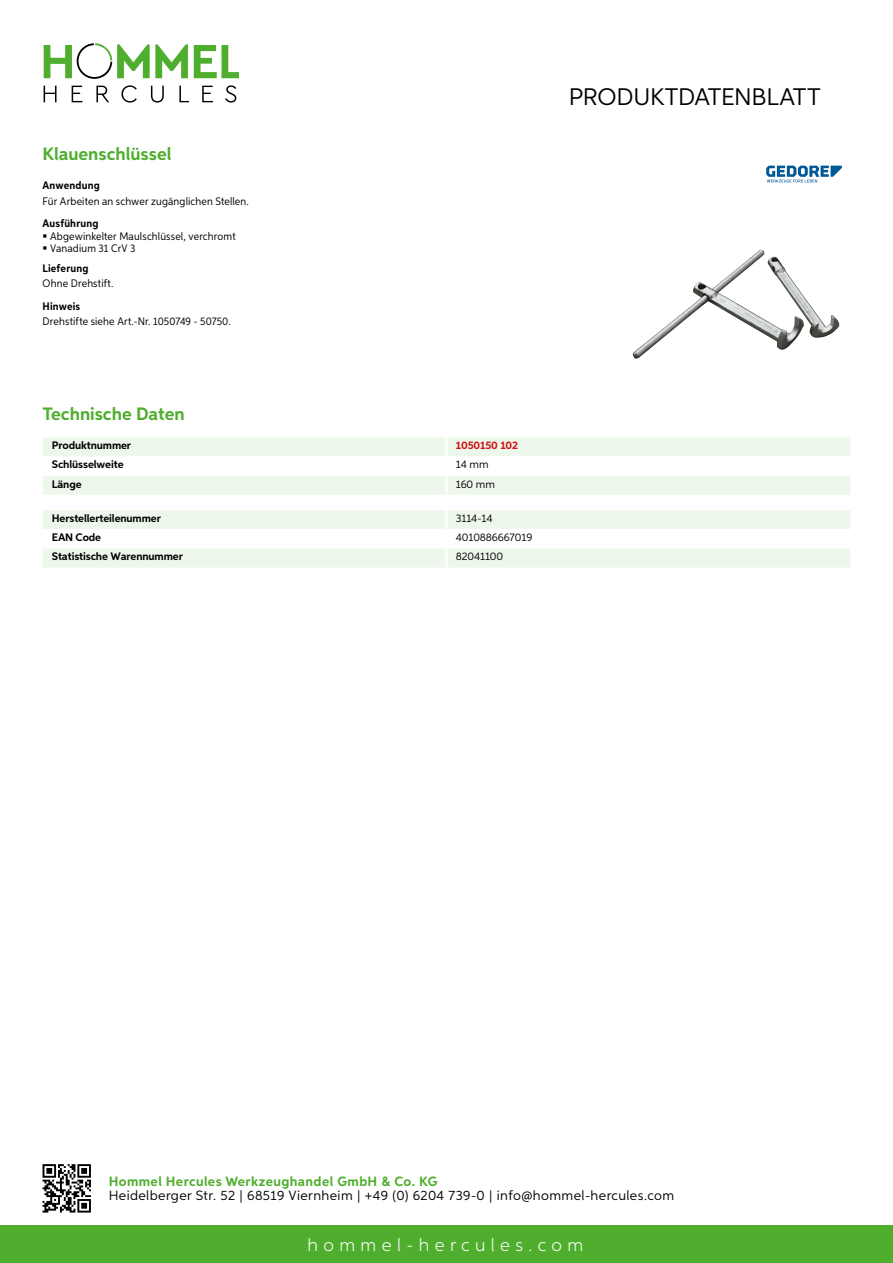
<style>
.page{position:relative;width:893px;height:1263px;background:#fff}
.page>*{position:absolute;margin:0;border:0;box-sizing:border-box;transform-origin:0 0}
.t1{font:24px "Aspira";letter-spacing:-.01em;color:#000}
.t2{font:700 18px "Aspira";color:#50ae2f}
.t3{font:300 18px "Aspira";letter-spacing:.3em;color:#fff}
.t4{font:13.5px "Aspira";letter-spacing:.03em;color:#000}
.t5{font:700 13.5px "Aspira";letter-spacing:.03em;color:#50ae2f}
.t6{font:10.95px/12.8px "Aspira Nar";letter-spacing:.015em;color:#000}
.t7{font:700 10.95px "Aspira";letter-spacing:-.01em;color:#000}
.t8{font:10.95px "Aspira";letter-spacing:-.01em;color:#000}
.t9{font:700 10.95px "Aspira Nar";letter-spacing:.02em;color:#000}
.t10{font:700 10.95px "Aspira";letter-spacing:-.01em;color:#cd1013}
</style>
<div class="page">
<div style="left:0;top:1226px;width:893px;height:37px;background:#50ae2f"></div>
<svg style="left:43px;top:1164px;width:48px;height:48px"></svg>
<svg style="left:194px;top:45px;width:45px;height:33px"></svg>
<svg style="left:44px;top:43px;width:144px;height:36px"></svg>
<svg style="left:44px;top:86px;width:13px;height:16px"></svg>
<svg style="left:72px;top:86px;width:10px;height:16px"></svg>
<svg style="left:96px;top:86px;width:13px;height:16px"></svg>
<svg style="left:121px;top:85px;width:16px;height:18px"></svg>
<svg style="left:151px;top:86px;width:13px;height:17px"></svg>
<svg style="left:179px;top:86px;width:10px;height:16px"></svg>
<svg style="left:202px;top:86px;width:11px;height:16px"></svg>
<svg style="left:225px;top:85px;width:11px;height:18px"></svg>
<svg style="left:43px;top:437px;width:807px;height:58px"></svg>
<hr style="left:445px;top:476px;width:3px;height:19px;background:#fff">
<svg style="left:43px;top:510px;width:807px;height:57px"></svg>
<hr style="left:445px;top:548px;width:3px;height:19px;background:#fff">
<img style="left:633px;top:250px;width:207px;height:109px">
<svg style="left:766px;top:166px;width:76px;height:16px"></svg>
<h2 class="t2" style="left:43px;top:142px;width:130px">Klauenschlüssel</h2>
<p class="t9" style="left:43px;top:179px;width:59px">Anwendung</p>
<p class="t6" style="left:43px;top:194px;width:208px">Für Arbeiten an schwer zugänglichen Stellen.</p>
<p class="t9" style="left:43px;top:216px;width:58px">Ausführung</p>
<p class="t6" style="left:50px;top:229px;width:187px">Abgewinkelter Maulschlüssel, verchromt<br>Vanadium 31 CrV 3</p>
<p class="t9" style="left:43px;top:261px;width:47px">Lieferung</p>
<p class="t6" style="left:43px;top:276px;width:72px">Ohne Drehstift.</p>
<p class="t9" style="left:43px;top:299px;width:39px">Hinweis</p>
<p class="t6" style="left:43px;top:315px;width:190px">Drehstifte siehe Art.-Nr. 1050749 - 50750.</p>
<h2 class="t2" style="left:43px;top:403px;width:144px">Technische Daten</h2>
<p class="t7" style="left:52px;top:439px;width:81px">Produktnummer</p>
<p class="t10" style="left:456px;top:439px;width:64px">1050150 102</p>
<p class="t7" style="left:52px;top:458px;width:73px">Schlüsselweite</p>
<p class="t8" style="left:456px;top:458px;width:34px">14 mm</p>
<p class="t7" style="left:52px;top:477px;width:31px">Länge</p>
<p class="t8" style="left:456px;top:477px;width:41px">160 mm</p>
<p class="t7" style="left:52px;top:512px;width:111px">Herstellerteilenummer</p>
<p class="t8" style="left:456px;top:512px;width:38px">3114-14</p>
<p class="t7" style="left:52px;top:531px;width:51px">EAN Code</p>
<p class="t8" style="left:456px;top:531px;width:78px">4010886667019</p>
<p class="t7" style="left:52px;top:550px;width:132px">Statistische Warennummer</p>
<p class="t8" style="left:456px;top:550px;width:49px">82041100</p>
<h1 class="t1" style="left:569px;top:82px;width:253px">Produktdatenblatt</h1>
<p class="t5" style="left:109px;top:1172px;width:330px">Hommel Hercules Werkzeughandel GmbH &amp; Co. KG</p>
<p class="t4" style="left:109px;top:1187px;width:567px">Heidelberger Str. 52 | 68519 Viernheim | +49 (0) 6204 739-0 | info@hommel-hercules.com</p>
<h2 class="t3" style="left:307px;top:1234px;width:277px">hommel-hercules.com</h2>
</div>
